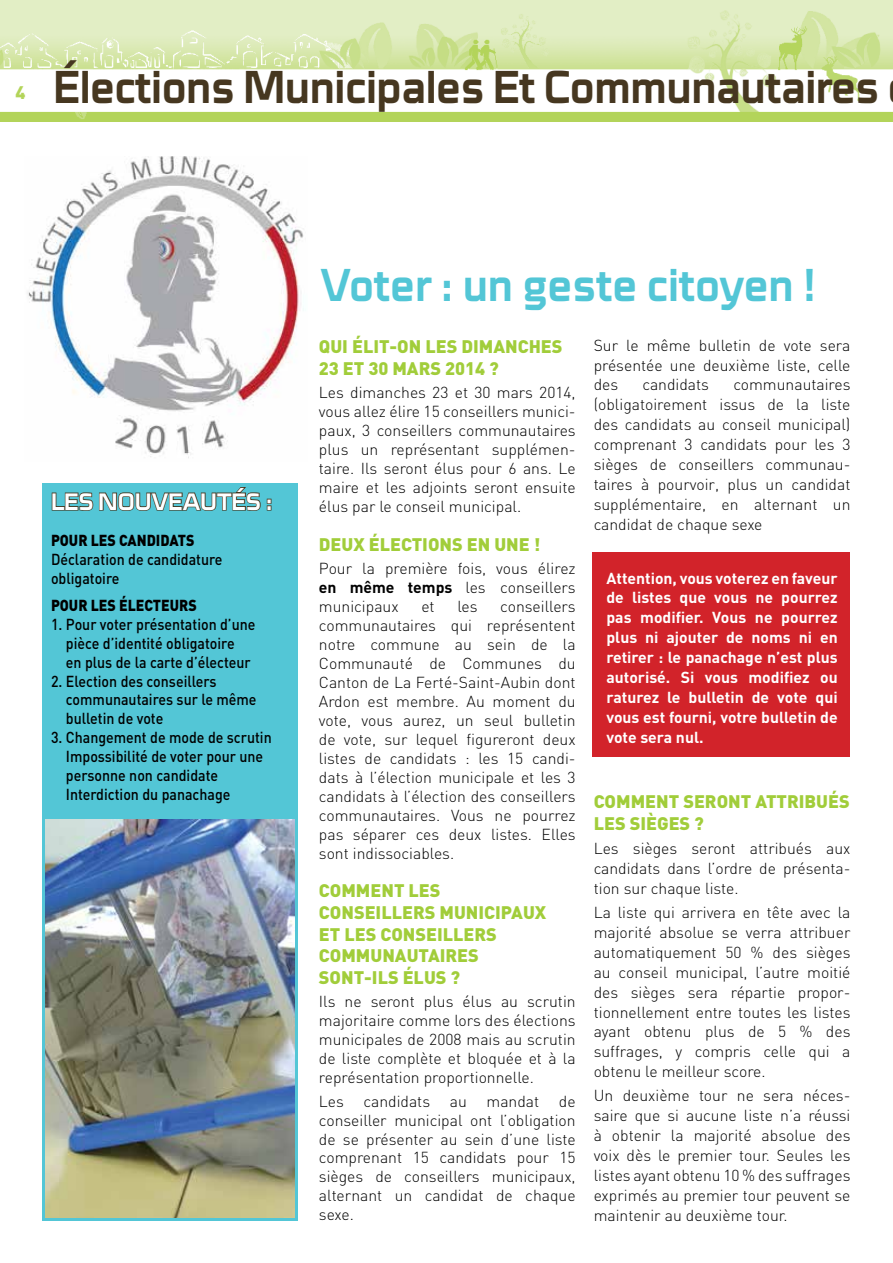
<style>
.page{position:relative;width:893px;height:1263px;background:#fff}
.page>*{position:absolute;margin:0;border:0;box-sizing:border-box;transform-origin:0 0}
.t1{font:700 46.5px "Cube";letter-spacing:-.01em;color:#463720;scale:.95 1}
.t2{font:700 46.5px "Cube";color:#53c6d6;scale:.95 1}
.t3{font:700 24px "Cube";color:#fff}
.t4{font:900 18px/21.8px "DIN";color:#a1cd3a}
.t5{font:900 18px "DIN";color:#b3d459}
.t6{font:300 15.75px/19px "DIN";color:#000;text-align:justify}
.t7{font:500 15.75px/18.9px "DIN";color:#000;scale:.9 1}
.t8{font:700 15.75px/20px "DIN";color:#fff;text-align:justify}
.t9{font:900 15.75px "DIN";color:#000;scale:.9 1}
.s1{font-weight:700}
</style>
<div class="page">
<div style="left:592px;top:552px;width:258px;height:205px;background:#d2232a"></div>
<img style="left:0;top:0;width:893px;height:122px">
<img style="left:27px;top:157px;width:277px;height:301px">
<div style="left:43px;top:483px;width:255px;height:737px;background:#53c6d6"></div>
<svg style="left:51px;top:487px;width:210px;height:24px"></svg>
<svg style="left:267px;top:499px;width:4px;height:12px"></svg>
<img style="left:45px;top:820px;width:249px;height:397px">
<p class="t5" style="left:16px;top:80px;width:12px">4</p>
<h1 class="t1" style="left:53px;top:60px;width:871px">Élections Municipales Et Communautaires</h1>
<h2 class="t3" style="left:51px;top:487px;width:223px">les NOUVEAUTés :</h2>
<p class="t9" style="left:51px;top:529px;width:161px">POUR LES CANDIDATS</p>
<p class="t7" style="left:51px;top:549px;width:192px">Déclaration de candidature obligatoire</p>
<p class="t9" style="left:51px;top:595px;width:163px">POUR LES ÉLECTEURS</p>
<p class="t7" style="left:66px;top:614px;width:212px;text-indent:-15px">1. Pour voter présentation d’une pièce d’identité obligatoire<br>en plus de la carte d’électeur</p>
<p class="t7" style="left:66px;top:671px;width:213px;text-indent:-15px">2. Election des conseillers communautaires sur le même bulletin de vote</p>
<p class="t7" style="left:66px;top:728px;width:230px;text-indent:-15px">3. Changement de mode de scrutin<br>Impossibilité de voter pour une personne non candidate<br>Interdiction du panachage</p>
<h1 class="t2" style="left:320px;top:257px;width:523px">Voter : un geste citoyen !</h1>
<p class="t4" style="left:319px;top:335px;width:245px">QUI ÉLIT-ON LES DIMANCHES<br>23 ET 30 MARS 2014 ?</p>
<p class="t6" style="left:319px;top:383px;width:258px">Les dimanches 23 et 30 mars 2014, vous allez élire 15 conseillers munici&shy;paux, 3 conseillers communautaires plus un représentant supplémen&shy;taire. Ils seront élus pour 6 ans. Le maire et les adjoints seront ensuite élus par le conseil municipal.</p>
<p class="t4" style="left:319px;top:532px;width:223px">DEUX ÉLECTIONS EN UNE !</p>
<p class="t6" style="left:319px;top:559px;width:258px">Pour la première fois, vous élirez <span class="s1">en même temps</span> les conseillers municipaux</p>
<p class="t6" style="left:319px;top:596px;width:258px;text-indent:181px">conseillers communautaires qui représentent notre commune au sein de la Communauté de Communes du Canton de La Ferté-Saint-Aubin dont Ardon est membre. Au moment du vote, vous aurez, un seul bulletin de vote, sur lequel figureront deux listes de candidats : les 15 candi&shy;dats à l’élection municipale et les 3 candidats à l’élection des conseillers communautaires. Vous ne pourrez pas séparer ces deux listes. Elles sont indissociables.</p>
<p class="t4" style="left:319px;top:879px;width:229px">COMMENT LES<br>CONSEILLERS MUNICIPAUX<br>ET LES CONSEILLERS<br>COMMUNAUTAIRES<br>SONT-ILS ÉLUS ?</p>
<p class="t6" style="left:319px;top:992px;width:258px">Ils ne seront plus élus au scrutin majoritaire comme lors des élections municipales de 2008 mais au scrutin de liste complète et bloquée et à la représentation proportionnelle.</p>
<p class="t6" style="left:319px;top:1091px;width:258px">Les candidats au mandat de conseiller municipal ont l’obligation de se présenter au sein d’une liste comprenant 15 candidats pour 15 sièges de conseillers municipaux, alternant un candidat de chaque sexe.</p>
<p class="t6" style="left:421px;top:596px;width:15px">et</p>
<p class="t6" style="left:457px;top:596px;width:22px">les</p>
<p class="t6" style="left:594px;top:335px;width:258px;line-height:20px">Sur le même bulletin de vote sera présentée une deuxième liste, celle des</p>
<p class="t6" style="left:594px;top:375px;width:258px;line-height:20px;text-indent:140px">communautaires (obligatoirement issus de la liste des candidats au conseil municipal) comprenant 3 candidats pour les 3 sièges de conseillers communau&shy;taires à pourvoir, plus un candidat supplémentaire, en alternant un candidat de chaque sexe</p>
<p class="t8" style="left:606px;top:567px;width:233px">Attention, vous voterez en faveur de listes que vous ne pourrez pas modifier. Vous ne pourrez plus ni ajouter de noms ni en retirer : le panachage n’est plus autorisé. Si vous modifiez ou raturez le bulletin de vote qui vous est fourni, votre bulletin de vote sera nul.</p>
<p class="t6" style="left:642px;top:375px;width:68px">candidats</p>
<p class="t4" style="left:594px;top:789px;width:258px;line-height:22.5px">COMMENT SERONT ATTRIBUÉS<br>LES SIÈGES ?</p>
<p class="t6" style="left:594px;top:838px;width:258px;line-height:20px">Les sièges seront attribués aux candidats dans l’ordre de présenta&shy;tion sur chaque liste.</p>
<p class="t6" style="left:594px;top:902px;width:258px;line-height:20px">La liste qui arrivera en tête avec la majorité absolue se verra attribuer automatiquement 50 % des sièges au conseil municipal, l’autre moitié des sièges sera répartie propor&shy;tionnellement entre toutes les listes ayant obtenu plus de 5 % des suffrages, y compris celle qui a obtenu le meilleur score.</p>
<p class="t6" style="left:594px;top:1085px;width:258px;line-height:20px">Un deuxième tour ne sera néces&shy;saire que si aucune liste n’a réussi à obtenir la majorité absolue des voix dès le premier tour. Seules les listes ayant obtenu 10 % des suffrages exprimés au premier tour peuvent se maintenir au deuxième tour.</p>
</div>
